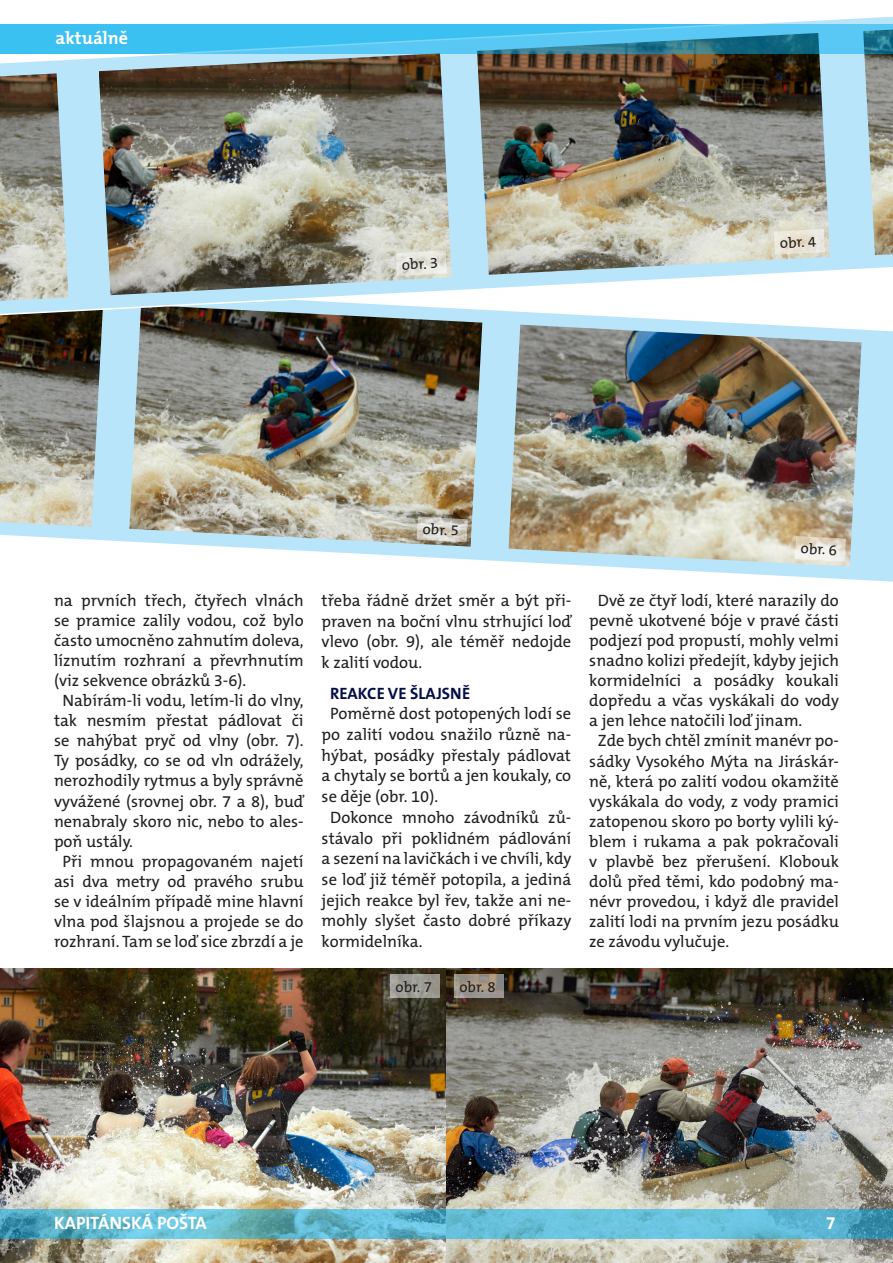
<style>
.page{position:relative;width:893px;height:1263px;background:#fff}
.page>*{position:absolute;margin:0;border:0;box-sizing:border-box;transform-origin:0 0}
.t1{font:700 18px "The Mix CE B7";color:#fff}
.t2{font:16.5px/20.7px "The Mix CE B5 Plain";color:#231f20;text-align:justify}
.t3{font:700 16.5px "The Mix CE B7";color:#030e49}
.t4{font:15px "The Mix CE B5 Plain";color:#231f20}
</style>
<div class="page">
<svg style="left:0;top:316px;width:893px;height:266px"></svg>
<img style="left:129px;top:316px;width:353px;height:231px">
<img style="left:509px;top:325px;width:352px;height:241px">
<img style="left:0;top:316px;width:103px;height:211px">
<img style="left:0;top:968px;width:893px;height:295px">
<svg style="left:0;top:16px;width:893px;height:300px"></svg>
<img style="left:99px;top:54px;width:353px;height:241px">
<img style="left:477px;top:54px;width:353px;height:221px">
<img style="left:0;top:73px;width:68px;height:228px">
<img style="left:863px;top:54px;width:30px;height:201px">
<svg style="left:0;top:24px;width:893px;height:30px;background:#41b4df"></svg>
<svg style="left:0;top:1209px;width:893px;height:30px;background:#60b7cf"></svg>
<svg style="left:396px;top:250px;width:51px;height:26px"></svg>
<svg style="left:774px;top:229px;width:51px;height:26px"></svg>
<svg style="left:417px;top:517px;width:51px;height:25px"></svg>
<svg style="left:795px;top:536px;width:51px;height:26px"></svg>
<svg style="left:390px;top:975px;width:50px;height:23px"></svg>
<svg style="left:454px;top:975px;width:50px;height:23px"></svg>
<p class="t1" style="left:56px;top:28px;width:74px">AKTUÁLNĚ</p>
<p class="t4" style="left:401px;top:256px;width:38px;rotate:-3deg">obr. 3</p>
<p class="t4" style="left:779px;top:235px;width:38px;rotate:-3deg">obr. 4</p>
<p class="t4" style="left:423px;top:521px;width:38px;rotate:3deg">obr. 5</p>
<p class="t2" style="left:54px;top:591px;width:251px">na prvních třech, čtyřech vlnách</p>
<p class="t2" style="left:54px;top:611px;width:251px">se pramice zalily vodou, což bylo</p>
<p class="t2" style="left:54px;top:631px;width:251px">často umocněno zahnutím doleva,</p>
<p class="t2" style="left:54px;top:651px;width:251px">líznutím rozhraní a převrhnutím</p>
<p class="t2" style="left:54px;top:671px;width:194px">(viz sekvence obrázků 3-6).</p>
<p class="t2" style="left:62px;top:691px;width:243px">Nabírám-li vodu, letím-li do vlny,</p>
<p class="t2" style="left:54px;top:711px;width:251px">tak nesmím přestat pádlovat či</p>
<p class="t2" style="left:54px;top:731px;width:251px">se nahýbat pryč od vlny (obr. 7).</p>
<p class="t2" style="left:54px;top:751px;width:251px">Ty posádky, co se od vln odrážely,</p>
<p class="t2" style="left:54px;top:771px;width:251px">nerozhodily rytmus a byly správně</p>
<p class="t2" style="left:54px;top:791px;width:251px">vyvážené (srovnej obr. 7 a 8), buď</p>
<p class="t2" style="left:54px;top:811px;width:251px">nenabraly skoro nic, nebo to ales-</p>
<p class="t2" style="left:54px;top:832px;width:81px">poň ustály.</p>
<p class="t2" style="left:62px;top:852px;width:243px">Při mnou propagovaném najetí</p>
<p class="t2" style="left:54px;top:872px;width:251px">asi dva metry od pravého srubu</p>
<p class="t2" style="left:54px;top:892px;width:251px">se v ideálním případě mine hlavní</p>
<p class="t2" style="left:54px;top:912px;width:251px">vlna pod šlajsnou a projede se do</p>
<p class="t2" style="left:54px;top:932px;width:251px">rozhraní. Tam se loď sice zbrzdí a je</p>
<p class="t2" style="left:322px;top:591px;width:251px">třeba řádně držet směr a být při&shy;praven na boční vlnu strhující loď vlevo (obr. 9), ale téměř nedojde k zalití vodou.</p>
<p class="t3" style="left:330px;top:684px;width:20px">REAKCE</p>
<p class="t3" style="left:388px;top:684px;width:32px">VE ŠLAJSNĚ</p>
<p class="t2" style="left:330px;top:704px;width:243px">Poměrně dost potopených lodí se</p>
<p class="t2" style="left:322px;top:725px;width:251px">po zalití vodou snažilo různě na-</p>
<p class="t2" style="left:322px;top:746px;width:251px">hýbat, posádky přestaly pádlovat</p>
<p class="t2" style="left:322px;top:766px;width:251px">a chytaly se bortů a jen koukaly, co</p>
<p class="t2" style="left:322px;top:787px;width:118px">se děje (obr. 10).</p>
<p class="t2" style="left:330px;top:808px;width:243px">Dokonce mnoho závodníků zů-</p>
<p class="t2" style="left:322px;top:828px;width:251px">stávalo při poklidném pádlování</p>
<p class="t2" style="left:322px;top:849px;width:251px">a sezení na lavičkách i ve chvíli, kdy</p>
<p class="t2" style="left:322px;top:870px;width:251px">se loď již téměř potopila, a jediná</p>
<p class="t2" style="left:322px;top:891px;width:251px">jejich reakce byl řev, takže ani ne-</p>
<p class="t2" style="left:322px;top:911px;width:251px">mohly slyšet často dobré příkazy</p>
<p class="t2" style="left:322px;top:932px;width:102px">kormidelníka.</p>
<p class="t4" style="left:396px;top:979px;width:38px">obr. 7</p>
<p class="t4" style="left:459px;top:979px;width:38px">obr. 8</p>
<p class="t4" style="left:801px;top:540px;width:38px;rotate:3deg">obr. 6</p>
<p class="t2" style="left:598px;top:591px;width:243px">Dvě ze čtyř lodí, které narazily do</p>
<p class="t2" style="left:589px;top:611px;width:251px">pevně ukotvené bóje v pravé části</p>
<p class="t2" style="left:589px;top:631px;width:251px">podjezí pod propustí, mohly velmi</p>
<p class="t2" style="left:589px;top:651px;width:251px">snadno kolizi předejít, kdyby jejich</p>
<p class="t2" style="left:589px;top:671px;width:251px">kormidelníci a posádky koukali</p>
<p class="t2" style="left:589px;top:691px;width:251px">dopředu a včas vyskákali do vody</p>
<p class="t2" style="left:589px;top:711px;width:215px">a jen lehce natočili loď jinam.</p>
<p class="t2" style="left:598px;top:731px;width:243px">Zde bych chtěl zmínit manévr po-</p>
<p class="t2" style="left:589px;top:751px;width:251px">sádky Vysokého Mýta na Jiráskár-</p>
<p class="t2" style="left:589px;top:772px;width:251px">ně, která po zalití vodou okamžitě</p>
<p class="t2" style="left:589px;top:792px;width:251px">vyskákala do vody, z vody pramici</p>
<p class="t2" style="left:589px;top:812px;width:251px">zatopenou skoro po borty vylili ký-</p>
<p class="t2" style="left:589px;top:832px;width:251px">blem i rukama a pak pokračovali</p>
<p class="t2" style="left:589px;top:852px;width:251px">v plavbě bez přerušení. Klobouk</p>
<p class="t2" style="left:589px;top:872px;width:251px">dolů před těmi, kdo podobný ma-</p>
<p class="t2" style="left:589px;top:892px;width:251px">névr provedou, i když dle pravidel</p>
<p class="t2" style="left:589px;top:912px;width:251px">zalití lodi na prvním jezu posádku</p>
<p class="t2" style="left:589px;top:932px;width:141px">ze závodu vylučuje.</p>
<p class="t1" style="left:54px;top:1213px;width:154px">KAPITÁNSKÁ POŠTA</p>
<p class="t1" style="left:826px;top:1213px;width:11px">7</p>
</div>
